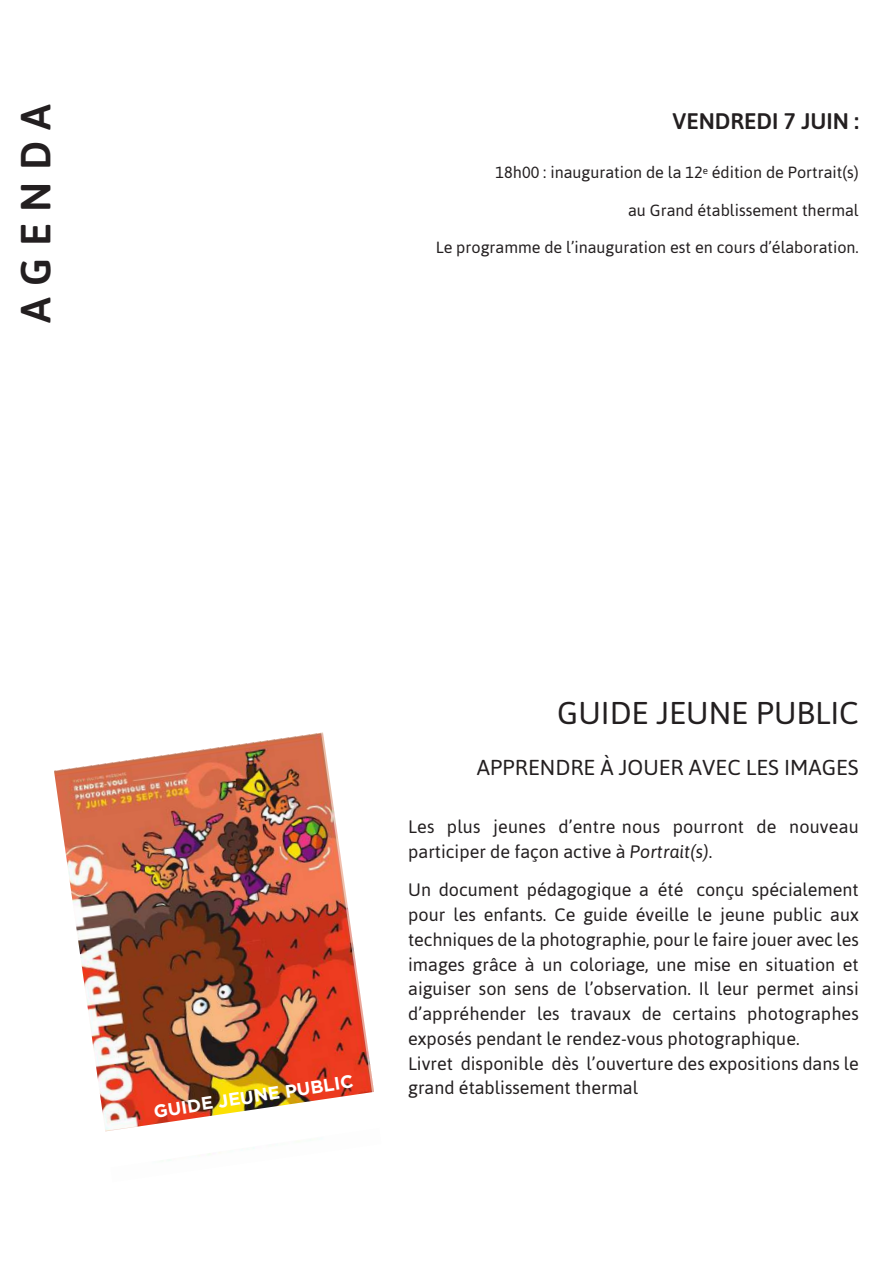
<style>
.page{position:relative;width:893px;height:1263px;background:#fff}
.page>*{position:absolute;margin:0;border:0;box-sizing:border-box;transform-origin:0 0}
.t1{font:500 42px "Asap";letter-spacing:.27em;color:#231f20}
.t2{font:31.5px "Asap";color:#231f20}
.t3{font:500 22.5px "Asap";color:#231f20}
.t4{font:21.6px "Asap";color:#231f20}
.t5{font:18px/24.8px "Asap";color:#231f20}
.t6{font:700 18px "Gotham";color:#fff}
.t7{font:16.2px "Asap";color:#231f20}
.s1{font-style:italic}
</style>
<div class="page">
<img style="left:54px;top:732px;width:320px;height:376px">
<svg style="left:102px;top:1092px;width:272px;height:69px"></svg>
<h1 class="t1" style="left:11px;top:323px;width:220px;rotate:-90deg">AGENDA</h1>
<p class="t3" style="left:672px;top:109px;width:188px">VENDREDI 7 JUIN :</p>
<p class="t7" style="left:496px;top:163px;width:365px">18h00 : inauguration de la 12<sup>e</sup> édition de Portrait(s)</p>
<p class="t7" style="left:628px;top:200px;width:232px">au Grand établissement thermal</p>
<p class="t7" style="left:436px;top:238px;width:424px">Le programme de l’inauguration est en cours d’élaboration.</p>
<p class="t6" style="left:153px;top:1106px;width:203px;rotate:-9deg">GUIDE JEUNE PUBLIC</p>
<h2 class="t2" style="left:557px;top:695px;width:303px">GUIDE JEUNE PUBLIC</h2>
<p class="t4" style="left:477px;top:755px;width:383px">APPRENDRE À JOUER AVEC LES IMAGES</p>
<p class="t5" style="left:408px;top:814px;width:452px">Les plus jeunes d’entre nous pourront de nouveau participer de façon active à <span class="s1">Portrait(s)</span>.</p>
<p class="t5" style="left:408px;top:877px;width:452px">Un document pédagogique a été conçu spécialement pour les enfants. Ce guide éveille le jeune public aux techniques de la photographie, pour le faire jouer avec les images grâce à un coloriage, une mise en situation et aiguiser son sens de l’observation. Il leur permet ainsi d’appréhender les travaux de certains photographes exposés pendant le rendez-vous photographique.<br>Livret disponible dès l’ouverture des expositions dans le grand établissement thermal</p>
</div>
